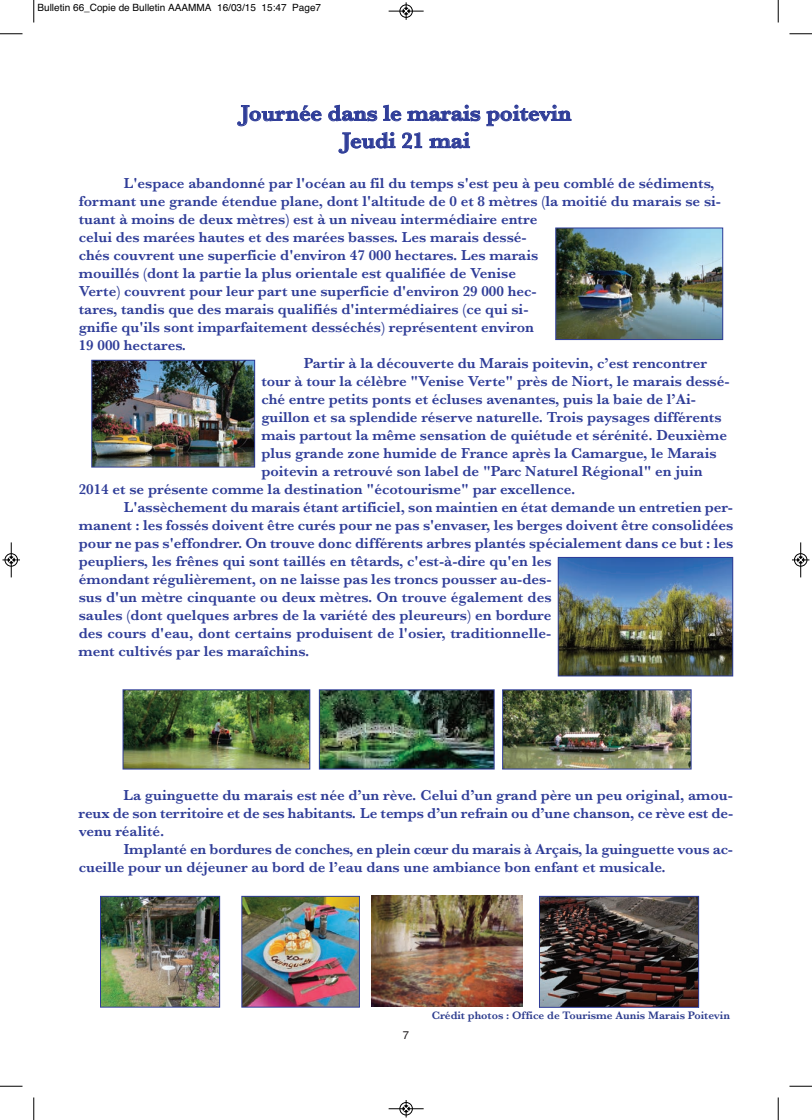
<style>
.page{position:relative;width:812px;height:1120px;background:#fff}
.page>*{position:absolute;margin:0;border:0;box-sizing:border-box;transform-origin:0 0}
.t1{font:600 22.5px/27.2px "Baskerville";color:#2f3d98;text-align:center}
.t2{font:600 15px/18px "Baskerville";color:#2f3d98;text-align:justify}
.t3{font:600 11.25px "Baskerville";color:#2b3b8d}
.t4{font:11.25px "Helvetica";color:#231f20}
.t5{font:10px "Helvetica";color:#000}
</style>
<div class="page">
<svg style="left:237px;top:105px;width:85px;height:22px"></svg>
<svg style="left:328px;top:104px;width:49px;height:18px"></svg>
<svg style="left:383px;top:104px;width:188px;height:22px"></svg>
<svg style="left:338px;top:132px;width:58px;height:22px"></svg>
<svg style="left:402px;top:132px;width:20px;height:17px"></svg>
<svg style="left:429px;top:132px;width:41px;height:17px"></svg>
<img style="left:124px;top:691px;width:184px;height:76px">
<div style="left:122px;top:689px;width:188px;height:80px;border:1px solid #2f3d98"></div>
<img style="left:321px;top:691px;width:171px;height:76px">
<div style="left:319px;top:689px;width:175px;height:80px;border:1px solid #2f3d98"></div>
<img style="left:504px;top:691px;width:185px;height:76px">
<div style="left:502px;top:689px;width:189px;height:80px;border:1px solid #2f3d98"></div>
<img style="left:557px;top:230px;width:164px;height:108px">
<div style="left:555px;top:228px;width:168px;height:112px;border:1px solid #2f3d98"></div>
<img style="left:93px;top:362px;width:160px;height:104px">
<div style="left:91px;top:360px;width:164px;height:108px;border:1px solid #2f3d98"></div>
<img style="left:560px;top:559px;width:171px;height:115px">
<div style="left:558px;top:557px;width:175px;height:119px;border:1px solid #2f3d98"></div>
<img style="left:102px;top:898px;width:116px;height:108px">
<div style="left:100px;top:896px;width:120px;height:112px;border:1px solid #2f3d98"></div>
<img style="left:243px;top:898px;width:115px;height:108px">
<div style="left:241px;top:896px;width:119px;height:112px;border:1px solid #2f3d98"></div>
<img style="left:371px;top:896px;width:152px;height:110px">
<img style="left:541px;top:898px;width:156px;height:108px">
<div style="left:539px;top:896px;width:160px;height:112px;border:1px solid #2f3d98"></div>
<svg style="left:33px;top:0;width:2px;height:23px"></svg>
<svg style="left:0;top:33px;width:22px;height:2px"></svg>
<svg style="left:777px;top:0;width:2px;height:23px"></svg>
<svg style="left:789px;top:33px;width:23px;height:2px"></svg>
<svg style="left:33px;top:1097px;width:2px;height:23px"></svg>
<svg style="left:0;top:1086px;width:22px;height:1px"></svg>
<svg style="left:777px;top:1097px;width:2px;height:23px"></svg>
<svg style="left:789px;top:1086px;width:23px;height:1px"></svg>
<div style="left:399px;top:4px;width:14px;height:14px;border:1px solid #fff;border-radius:50%"></div>
<hr style="left:388px;top:11px;width:35px;height:1px;background:#000">
<div style="left:400px;top:5px;width:12px;height:13px;border:1px solid #000;border-radius:50%"></div>
<svg style="left:403px;top:2px;width:6px;height:18px"></svg>
<div style="left:399px;top:1102px;width:14px;height:13px;border:1px solid #fff;border-radius:50%"></div>
<hr style="left:388px;top:1108px;width:35px;height:1px;background:#000">
<div style="left:400px;top:1102px;width:12px;height:13px;border:1px solid #000;border-radius:50%"></div>
<svg style="left:403px;top:1100px;width:6px;height:17px"></svg>
<div style="left:5px;top:553px;width:13px;height:14px;border:1px solid #fff;border-radius:50%"></div>
<hr style="left:11px;top:542px;width:1px;height:35px;background:#000">
<div style="left:5px;top:553px;width:13px;height:13px;border:1px solid #000;border-radius:50%"></div>
<svg style="left:2px;top:557px;width:18px;height:6px"></svg>
<div style="left:794px;top:553px;width:13px;height:14px;border:1px solid #fff;border-radius:50%"></div>
<hr style="left:800px;top:542px;width:1px;height:35px;background:#000">
<div style="left:794px;top:553px;width:13px;height:13px;border:1px solid #000;border-radius:50%"></div>
<svg style="left:792px;top:557px;width:17px;height:6px"></svg>
<p class="t5" style="left:38px;top:2px;width:285px">Bulletin 66_Copie de Bulletin AAAMMA 16/03/15 15:47 Page7</p>
<h1 class="t1" style="left:241px;top:99px;width:332px">Journée dans le marais poitevin<br>Jeudi 21 mai</h1>
<p class="t2" style="left:124px;top:174px;width:592px">L'espace abandonné par l'océan au fil du temps s'est peu à peu comblé de sédiments,</p>
<p class="t2" style="left:79px;top:192px;width:643px">formant une grande étendue plane, dont l'altitude de 0 et 8 mètres (la moitié du marais se si-</p>
<p class="t2" style="left:79px;top:210px;width:460px">tuant à moins de deux mètres) est à un niveau intermédiaire entre</p>
<p class="t2" style="left:79px;top:228px;width:449px">celui des marées hautes et des marées basses. Les marais dessé-</p>
<p class="t2" style="left:79px;top:246px;width:461px">chés couvrent une superficie d'environ 47 000 hectares. Les marais</p>
<p class="t2" style="left:79px;top:264px;width:439px">mouillés (dont la partie la plus orientale est qualifiée de Venise</p>
<p class="t2" style="left:79px;top:282px;width:459px">Verte) couvrent pour leur part une superficie d'environ 29 000 hec-</p>
<p class="t2" style="left:79px;top:300px;width:451px">tares, tandis que des marais qualifiés d'intermédiaires (ce qui si-</p>
<p class="t2" style="left:79px;top:318px;width:457px">gnifie qu'ils sont imparfaitement desséchés) représentent environ</p>
<p class="t2" style="left:79px;top:336px;width:109px">19 000 hectares.</p>
<p class="t2" style="left:304px;top:354px;width:404px">Partir à la découverte du Marais poitevin, c’est rencontrer</p>
<p class="t2" style="left:261px;top:372px;width:470px">tour à tour la célèbre "Venise Verte" près de Niort, le marais dessé-</p>
<p class="t2" style="left:261px;top:390px;width:436px">ché entre petits ponts et écluses avenantes, puis la baie de l’Ai-</p>
<p class="t2" style="left:261px;top:408px;width:462px">guillon et sa splendide réserve naturelle. Trois paysages différents</p>
<p class="t2" style="left:261px;top:426px;width:467px">mais partout la même sensation de quiétude et sérénité. Deuxième</p>
<p class="t2" style="left:261px;top:444px;width:457px">plus grande zone humide de France après la Camargue, le Marais</p>
<p class="t2" style="left:261px;top:462px;width:443px">poitevin a retrouvé son label de "Parc Naturel Régional" en juin</p>
<p class="t2" style="left:79px;top:480px;width:498px">2014 et se présente comme la destination "écotourisme" par excellence.</p>
<p class="t2" style="left:124px;top:498px;width:610px">L'assèchement du marais étant artificiel, son maintien en état demande un entretien per-</p>
<p class="t2" style="left:79px;top:516px;width:656px">manent : les fossés doivent être curés pour ne pas s'envaser, les berges doivent être consolidées</p>
<p class="t2" style="left:79px;top:534px;width:656px">pour ne pas s'effondrer. On trouve donc différents arbres plantés spécialement dans ce but : les</p>
<p class="t2" style="left:79px;top:552px;width:474px">peupliers, les frênes qui sont taillés en têtards, c'est-à-dire qu'en les</p>
<p class="t2" style="left:79px;top:570px;width:474px">émondant régulièrement, on ne laisse pas les troncs pousser au-des-</p>
<p class="t2" style="left:79px;top:588px;width:474px">sus d'un mètre cinquante ou deux mètres. On trouve également des</p>
<p class="t2" style="left:79px;top:606px;width:474px">saules (dont quelques arbres de la variété des pleureurs) en bordure</p>
<p class="t2" style="left:79px;top:624px;width:474px">des cours d'eau, dont certains produisent de l'osier, traditionnelle-</p>
<p class="t2" style="left:78px;top:642px;width:232px">ment cultivés par les maraîchins.</p>
<p class="t2" style="left:78px;top:786px;width:656px;text-indent:45px">La guinguette du marais est née d’un rève. Celui d’un grand père un peu original, amou&shy;reux de son territoire et de ses habitants. Le temps d’un refrain ou d’une chanson, ce rève est de&shy;venu réalité.</p>
<p class="t2" style="left:79px;top:840px;width:656px;text-indent:45px">Implanté en bordures de conches, en plein cœur du marais à Arçais, la guinguette vous ac&shy;cueille pour un déjeuner au bord de l’eau dans une ambiance bon enfant et musicale.</p>
<p class="t4" style="left:403px;top:1028px;width:8px">7</p>
<p class="t3" style="left:431px;top:1009px;width:300px">Crédit photos : Office de Tourisme Aunis Marais Poitevin</p>
</div>
